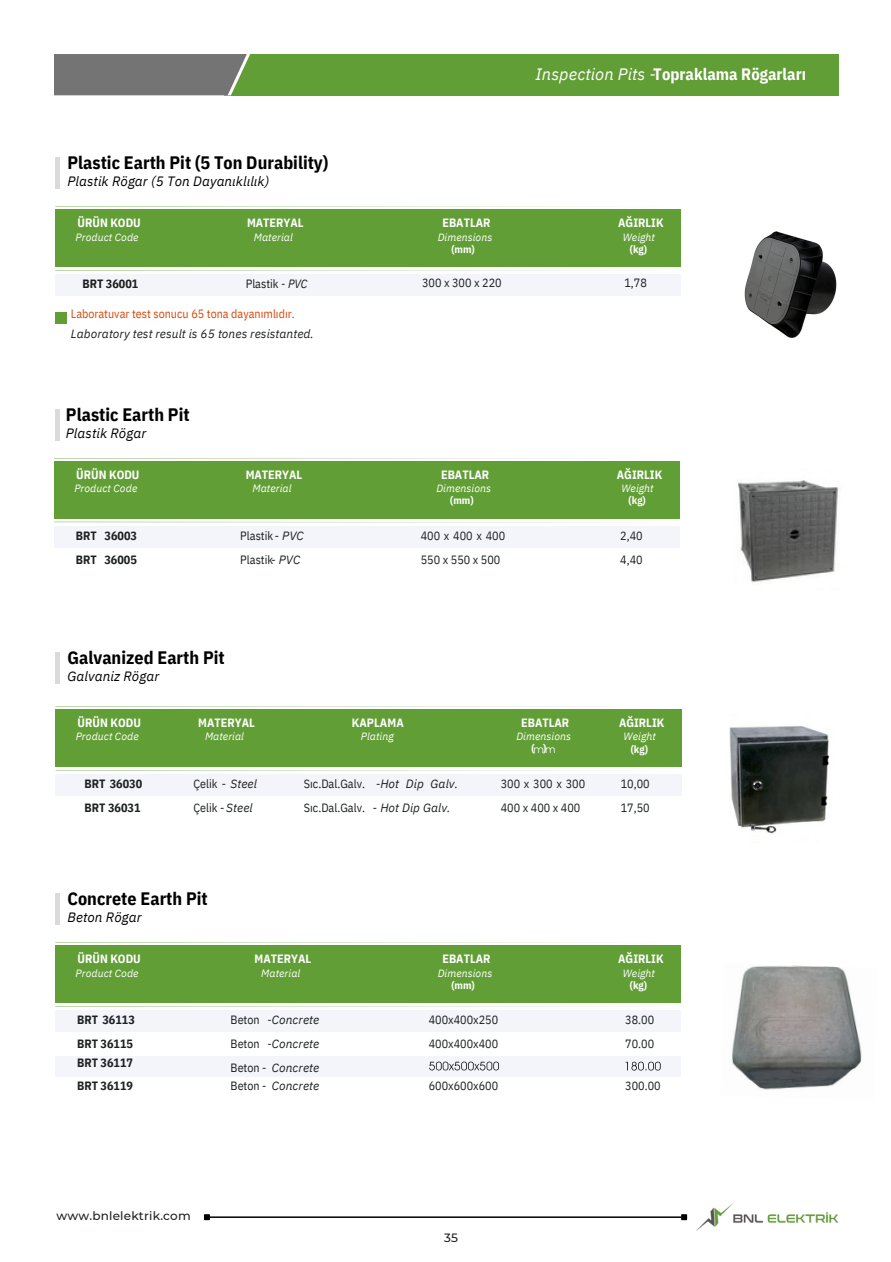
<style>
.page{position:relative;width:891px;height:1262px;background:#fff}
.page>*{position:absolute;margin:0;border:0;box-sizing:border-box;transform-origin:0 0}
.t1{font:700 18px "IBM Plex Sans Cond";color:#000}
.t2{font:700 16.4px "IBM Plex Sans Cond";color:#fff}
.t3{font:italic 16.4px "IBM Plex Sans";letter-spacing:.005em;color:#fff}
.t4{font:italic 13.6px "IBM Plex Sans";letter-spacing:.005em;color:#000}
.t5{font:12px/24px "IBM Plex Sans Cond";color:#1c2120}
.t6{font:700 12px "IBM Plex Sans Cond";color:#fff}
.t7{font:italic 12px/24px "IBM Plex Sans";letter-spacing:.005em;color:#1c2120;text-align:justify}
.t8{font:700 12px/24px "IBM Plex Sans Cond";color:#1c2120}
.t9{font:12px "IBM Plex Sans Cond";color:#d7490c}
.t10{font:500 12px "Montserrat";letter-spacing:.015em;color:#1c2120}
.t11{font:12px "IBM Plex Sans Cond";color:#1d1d1b}
.t12{font:700 12px "IBM Plex Sans Cond";color:#1d1d1b}
.t13{font:italic 10.4px "IBM Plex Sans";letter-spacing:.005em;color:#fff}
.t14{font:700 10.4px "IBM Plex Sans Cond";color:#fff}
.t15{font:10.4px "Montserrat";color:#fff}
.s1{font-style:italic}
.s2{font-family:"IBM Plex Sans";font-style:italic}
.s3{font-family:"IBM Plex Sans Cond";font-style:normal}
</style>
<div class="page">
<hr style="left:55px;top:157px;width:4px;height:32px;background:#dadada">
<hr style="left:55px;top:409px;width:4px;height:31px;background:#dadada">
<hr style="left:55px;top:652px;width:4px;height:32px;background:#dadada">
<hr style="left:55px;top:893px;width:4px;height:31px;background:#dadada">
<div style="left:54px;top:461px;width:625px;height:57px;background:#629e36"></div>
<div style="left:54px;top:526px;width:625px;height:21px;background:#f4f4fb"></div>
<hr style="left:54px;top:522px;width:625px;height:1px;background:#629e36">
<hr style="left:54px;top:458px;width:625px;height:1px;background:#629e36">
<div style="left:55px;top:210px;width:626px;height:56px;background:#629e36"></div>
<div style="left:55px;top:275px;width:626px;height:21px;background:#f4f4fb"></div>
<hr style="left:55px;top:270px;width:626px;height:1px;background:#629e36">
<hr style="left:55px;top:206px;width:626px;height:1px;background:#629e36">
<div style="left:55px;top:945px;width:626px;height:57px;background:#629e36"></div>
<div style="left:55px;top:1010px;width:626px;height:21px;background:#f4f4fb"></div>
<hr style="left:55px;top:1006px;width:626px;height:1px;background:#629e36">
<hr style="left:55px;top:942px;width:626px;height:1px;background:#629e36">
<div style="left:56px;top:709px;width:625px;height:57px;background:#629e36"></div>
<div style="left:56px;top:774px;width:625px;height:21px;background:#f4f4fb"></div>
<hr style="left:56px;top:770px;width:625px;height:1px;background:#629e36">
<hr style="left:56px;top:706px;width:625px;height:1px;background:#629e36">
<div style="left:55px;top:1055px;width:626px;height:21px;background:#f4f4fb"></div>
<svg style="left:429px;top:1061px;width:70px;height:9px"></svg>
<svg style="left:626px;top:1061px;width:35px;height:9px"></svg>
<div style="left:224px;top:54px;width:615px;height:41px;background:#629e36"></div>
<div style="left:54px;top:54px;width:196px;height:41px;background:#757474"></div>
<img style="left:738px;top:480px;width:101px;height:102px">
<img style="left:729px;top:726px;width:100px;height:108px">
<div style="left:56px;top:312px;width:11px;height:11px;background:#629e36"></div>
<img style="left:696px;top:1203px;width:143px;height:28px">
<hr style="left:210px;top:1216px;width:471px;height:1px;background:#000">
<svg style="left:204px;top:1214px;width:6px;height:6px"></svg>
<svg style="left:681px;top:1214px;width:6px;height:6px"></svg>
<img style="left:732px;top:965px;width:130px;height:125px">
<img style="left:744px;top:231px;width:93px;height:107px">
<h4 class="t1" style="left:68px;top:151px;width:262px">Plastic Earth Pit (5 Ton Durability)</h4>
<p class="t4" style="left:68px;top:172px;width:203px">Plastik Rögar (5 Ton Dayanıklılık)</p>
<p class="t6" style="left:78px;top:215px;width:65px">ÜRÜN KODU</p>
<h1 class="t13" style="left:76px;top:230px;width:65px">Product Code</h1>
<h4 class="t6" style="left:247px;top:215px;width:58px">MATERYAL</h4>
<p class="t13" style="left:254px;top:230px;width:41px">Material</p>
<h4 class="t12" style="left:82px;top:275px;width:57px">BRT 36001</h4>
<h4 class="t11" style="left:246px;top:275px;width:63px">Plastik <span class="s1">- PVC</span></h4>
<p class="t9" style="left:71px;top:305px;width:225px">Laboratuvar test sonucu 65 tona dayanımlıdır.</p>
<p class="t7" style="left:71px;top:322px;width:245px">Laboratory test result is 65 tones resistanted.</p>
<p class="t1" style="left:66px;top:402px;width:125px">Plastic Earth Pit</p>
<p class="t4" style="left:66px;top:423px;width:82px">Plastik Rögar</p>
<p class="t6" style="left:76px;top:466px;width:65px">ÜRÜN KODU</p>
<p class="t6" style="left:246px;top:466px;width:58px">MATERYAL</p>
<p class="t13" style="left:74px;top:481px;width:65px">Product Code</p>
<h4 class="t13" style="left:252px;top:481px;width:41px">Material</h4>
<p class="t8" style="left:76px;top:523px;width:63px">BRT 36003<br>BRT 36005</p>
<p class="t5" style="left:240px;top:523px;width:65px">Plastik<span class="s2">- PVC<br></span>Plastik</p>
<p class="t7" style="left:271px;top:547px;width:31px">- PVC</p>
<p class="t3" style="left:536px;top:63px;width:122px">Inspection Pits -</p>
<h4 class="t2" style="left:653px;top:63px;width:154px">Topraklama Rögarları</h4>
<p class="t6" style="left:442px;top:215px;width:50px">EBATLAR</p>
<p class="t6" style="left:618px;top:215px;width:47px">AĞIRLIK</p>
<p class="t13" style="left:438px;top:230px;width:56px">Dimensions</p>
<p class="t14" style="left:451px;top:242px;width:25px">(mm)</p>
<p class="t13" style="left:623px;top:230px;width:34px">Weight</p>
<p class="t14" style="left:630px;top:242px;width:19px">(kg)</p>
<h4 class="t5" style="left:422px;top:270px;width:81px">300 x 300 x 220</h4>
<p class="t5" style="left:624px;top:270px;width:24px">1,78</p>
<h4 class="t6" style="left:441px;top:466px;width:50px">EBATLAR</h4>
<p class="t6" style="left:617px;top:466px;width:47px">AĞIRLIK</p>
<h4 class="t13" style="left:436px;top:481px;width:56px">Dimensions</h4>
<h4 class="t14" style="left:450px;top:493px;width:25px">(mm)</h4>
<p class="t13" style="left:622px;top:481px;width:34px">Weight</p>
<p class="t14" style="left:629px;top:493px;width:19px">(kg)</p>
<p class="t5" style="left:421px;top:523px;width:86px">400 x 400 x 400<br>550 x 550 x 500</p>
<h4 class="t5" style="left:620px;top:523px;width:24px">2,40<br>4,40</h4>
<p class="t1" style="left:68px;top:646px;width:159px">Galvanized Earth Pit</p>
<p class="t4" style="left:68px;top:667px;width:93px">Galvaniz Rögar</p>
<h3 class="t6" style="left:78px;top:714px;width:65px">ÜRÜN KODU</h3>
<h4 class="t6" style="left:198px;top:714px;width:58px">MATERYAL</h4>
<h4 class="t13" style="left:76px;top:730px;width:65px">Product Code</h4>
<p class="t13" style="left:205px;top:730px;width:41px">Material</p>
<p class="t6" style="left:352px;top:714px;width:54px">KAPLAMA</p>
<p class="t13" style="left:361px;top:730px;width:34px">Plating</p>
<h5 class="t6" style="left:521px;top:714px;width:50px">EBATLAR</h5>
<h4 class="t6" style="left:619px;top:714px;width:47px">AĞIRLIK</h4>
<p class="t13" style="left:516px;top:729px;width:56px">Dimensions</p>
<h4 class="t14" style="left:531px;top:741px;width:16px">( )</h4>
<p class="t13" style="left:624px;top:730px;width:34px">Weight</p>
<p class="t15" style="left:533px;top:743px;width:24px">mm</p>
<h6 class="t14" style="left:631px;top:742px;width:19px">(kg)</h6>
<h4 class="t8" style="left:85px;top:771px;width:59px">BRT 36030<br>BRT 36031</h4>
<p class="t5" style="left:193px;top:771px;width:65px">Çelik - <span class="s2">Steel<br></span>Çelik -<span class="s2">Steel</span></p>
<h1 class="t5" style="left:304px;top:771px;width:156px">Sıc.Dal.Galv. -<span class="s2">Hot Dip Galv.<br></span>Sıc.Dal.Galv. - <span class="s2">Hot Dip Galv.</span></h1>
<p class="t5" style="left:501px;top:771px;width:86px">300 x 300 x 300<br>400 x 400 x 400</p>
<h4 class="t5" style="left:621px;top:771px;width:30px">10,00<br>17,50</h4>
<p class="t1" style="left:68px;top:886px;width:142px">Concrete Earth Pit</p>
<p class="t4" style="left:68px;top:907px;width:76px">Beton Rögar</p>
<h1 class="t6" style="left:78px;top:950px;width:65px">ÜRÜN KODU</h1>
<p class="t6" style="left:255px;top:950px;width:58px">MATERYAL</p>
<p class="t6" style="left:442px;top:950px;width:50px">EBATLAR</p>
<p class="t6" style="left:618px;top:950px;width:47px">AĞIRLIK</p>
<h3 class="t13" style="left:76px;top:965px;width:65px">Product Code</h3>
<h4 class="t13" style="left:261px;top:965px;width:41px">Material</h4>
<p class="t13" style="left:438px;top:965px;width:56px">Dimensions</p>
<p class="t14" style="left:451px;top:978px;width:25px">(mm)</p>
<p class="t13" style="left:623px;top:965px;width:34px">Weight</p>
<p class="t14" style="left:630px;top:978px;width:19px">(kg)</p>
<p class="t8" style="left:77px;top:1007px;width:59px">BRT 36113<br>BRT 36115</p>
<p class="t8" style="left:77px;top:1051px;width:57px;line-height:22.4px">BRT 36117<br>BRT 36119</p>
<p class="t7" style="left:231px;top:1007px;width:90px"><span class="s3">Beton -</span>Concrete <span class="s3">Beton -</span>Concrete <span class="s3">Beton -</span> Concrete</p>
<p class="t7" style="left:231px;top:1073px;width:90px"><span class="s3">Beton -</span> Concrete</p>
<h3 class="t5" style="left:429px;top:1007px;width:71px">400x400x250<br>400x400x400</h3>
<h4 class="t5" style="left:429px;top:1073px;width:71px">600x600x600</h4>
<p class="t5" style="left:625px;top:1007px;width:30px">38.00<br>70.00</p>
<p class="t5" style="left:625px;top:1074px;width:37px">300.00</p>
<h3 class="t10" style="left:57px;top:1208px;width:136px">www.bnlelektri k.com</h3>
<h4 class="t10" style="left:444px;top:1229px;width:16px">35</h4>
</div>
